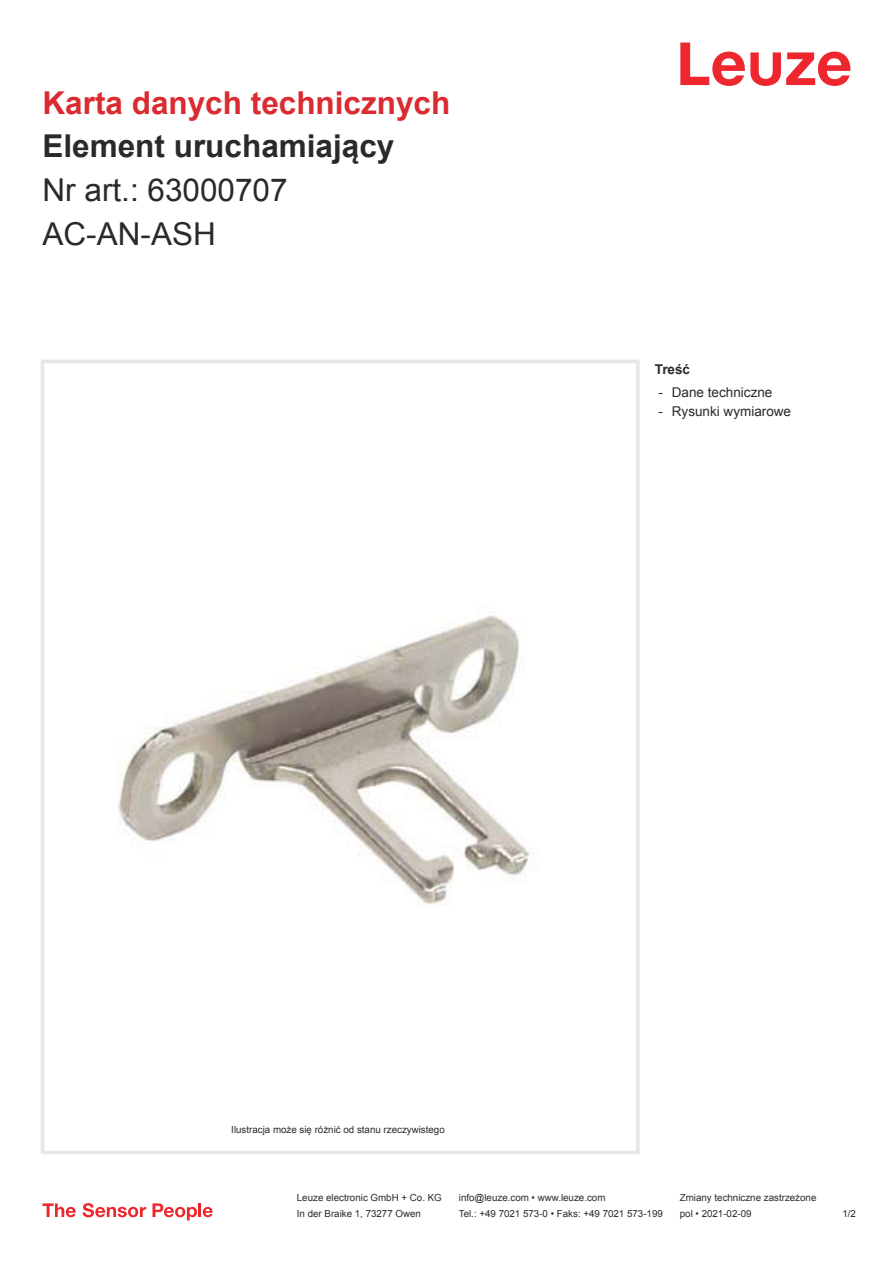
<style>
.page{position:relative;width:893px;height:1263px;background:#fff}
.page>*{position:absolute;margin:0;border:0;box-sizing:border-box;transform-origin:0 0}
.t1{font:31.5px/43.7px "Arial";color:#2b292a}
.t2{font:700 31.5px "Arial";color:#db2a30}
.t3{font:700 31.5px "Arial";color:#2b292a}
.t4{font:13.5px/19.2px "Arial";color:#2b292a}
.t5{font:700 13.5px "Arial";color:#2b292a}
.t6{font:9.75px "Arial";color:#2b292a}
</style>
<div class="page">
<div style="left:41px;top:360px;width:599px;height:794px;border:4px solid #e6e7e9"></div>
<svg style="left:680px;top:43px;width:170px;height:43px"></svg>
<img style="left:118px;top:615px;width:412px;height:291px">
<svg style="left:43px;top:1203px;width:33px;height:14px"></svg>
<svg style="left:83px;top:1203px;width:63px;height:14px"></svg>
<svg style="left:153px;top:1203px;width:44px;height:17px"></svg>
<hr style="left:198px;top:1203px;width:3px;height:14px;background:#ed272d">
<svg style="left:203px;top:1207px;width:10px;height:10px"></svg>
<h1 class="t2" style="left:43px;top:91px;width:409px">Karta danych technicznych</h1>
<h1 class="t3" style="left:43px;top:124px;width:353px">Element uruchamiający</h1>
<h1 class="t1" style="left:43px;top:171px;width:247px">Nr art.: 63000707<br>AC-AN-ASH</h1>
<h2 class="t5" style="left:655px;top:359px;width:37px">Treść</h2>
<h2 class="t4" style="left:659px;top:384px;width:6px">- -</h2>
<h2 class="t4" style="left:672px;top:384px;width:121px">Dane techniczne<br>Rysunki wymiarowe</h2>
<p class="t6" style="left:231px;top:1123px;width:215px">Ilustracja może się różnić od stanu rzeczywistego</p>
<p class="t6" style="left:297px;top:1194px;width:146px">Leuze electronic GmbH + Co. KG</p>
<p class="t6" style="left:459px;top:1194px;width:148px">info@leuze.com • www.leuze.com</p>
<p class="t6" style="left:680px;top:1191px;width:138px">Zmiany techniczne zastrzeżone</p>
<p class="t6" style="left:297px;top:1210px;width:126px">In der Braike 1, 73277 Owen</p>
<p class="t6" style="left:459px;top:1210px;width:205px">Tel.: +49 7021 573-0 • Faks: +49 7021 573-199</p>
<p class="t6" style="left:680px;top:1210px;width:73px">pol • 2021-02-09</p>
<p class="t6" style="left:842px;top:1210px;width:15px">1 /2</p>
</div>
